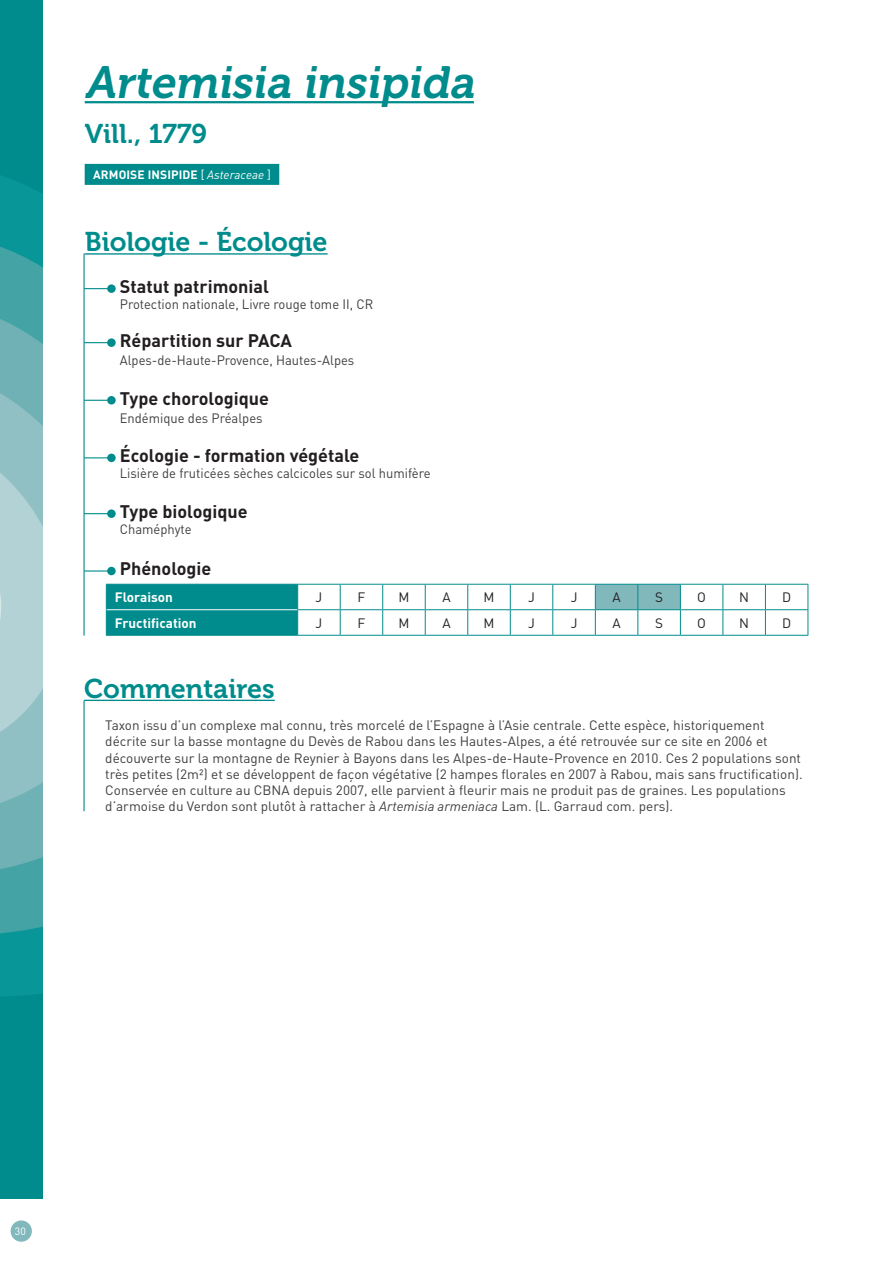
<style>
.page{position:relative;width:893px;height:1263px;background:#fff}
.page>*{position:absolute;margin:0;border:0;box-sizing:border-box;transform-origin:0 0}
.t1{font:italic 45px "Museo 700";color:#008c8c}
.t2{font:27px "Museo 700";color:#008c8c}
.t3{font:700 18px "DINOT";color:#231f20}
.t4{font:13.5px/16.2px "DINOT";color:#3e3e3f}
.t5{font:13.5px "DINOT";color:#3e3e3f;scale:.96 1}
.t6{font:13.5px "DINOT";color:#231f20}
.t7{font:700 13.5px "DINOT";color:#fff}
.t8{font:700 12px "DINOT";letter-spacing:.01em;color:#fff}
.t9{font:10.5px "DINOT";color:#fff}
.s1{font-weight:400}
.s2{font-family:"DIN Pro";font-weight:400;font-style:italic}
.s3{font-family:"DIN Pro";font-style:italic}
</style>
<div class="page">
<div style="left:0;top:0;width:43px;height:1199px;background:#008c8c"></div>
<svg style="left:0;top:176px;width:43px;height:820px"></svg>
<div style="left:11px;top:1220px;width:21px;height:22px;background:#80b8bc;border-radius:50%"></div>
<svg style="left:85px;top:288px;width:22px;height:1px"></svg>
<div style="left:107px;top:284px;width:9px;height:9px;background:#008c8c;border-radius:50%"></div>
<svg style="left:85px;top:342px;width:22px;height:1px"></svg>
<div style="left:107px;top:338px;width:9px;height:9px;background:#008c8c;border-radius:50%"></div>
<svg style="left:85px;top:400px;width:22px;height:1px"></svg>
<div style="left:107px;top:396px;width:9px;height:8px;background:#008c8c;border-radius:50%"></div>
<svg style="left:85px;top:457px;width:22px;height:1px"></svg>
<div style="left:107px;top:454px;width:9px;height:8px;background:#008c8c;border-radius:50%"></div>
<svg style="left:85px;top:513px;width:22px;height:1px"></svg>
<div style="left:107px;top:509px;width:9px;height:9px;background:#008c8c;border-radius:50%"></div>
<hr style="left:85px;top:101px;width:389px;height:2px;background:#008c8c">
<div style="left:85px;top:164px;width:194px;height:21px;background:#008c8c"></div>
<hr style="left:85px;top:253px;width:243px;height:2px;background:#008c8c">
<hr style="left:84px;top:570px;width:27px;height:2px;background:#008c8c">
<div style="left:107px;top:567px;width:9px;height:8px;background:#008c8c;border-radius:50%"></div>
<hr style="left:298px;top:584px;width:42px;height:1px;background:#008c8c">
<hr style="left:340px;top:584px;width:43px;height:1px;background:#008c8c">
<hr style="left:383px;top:584px;width:42px;height:1px;background:#008c8c">
<hr style="left:425px;top:584px;width:43px;height:1px;background:#008c8c">
<hr style="left:468px;top:584px;width:42px;height:1px;background:#008c8c">
<hr style="left:510px;top:584px;width:43px;height:1px;background:#008c8c">
<hr style="left:553px;top:584px;width:42px;height:1px;background:#008c8c">
<hr style="left:680px;top:584px;width:43px;height:1px;background:#008c8c">
<hr style="left:723px;top:584px;width:42px;height:1px;background:#008c8c">
<hr style="left:765px;top:584px;width:43px;height:1px;background:#008c8c">
<hr style="left:297px;top:609px;width:43px;height:1px;background:#008c8c">
<div style="left:106px;top:584px;width:192px;height:51px;background:#008c8c"></div>
<hr style="left:340px;top:609px;width:43px;height:1px;background:#008c8c">
<svg style="left:340px;top:585px;width:1px;height:50px"></svg>
<hr style="left:383px;top:609px;width:42px;height:1px;background:#008c8c">
<svg style="left:382px;top:585px;width:1px;height:50px"></svg>
<hr style="left:425px;top:609px;width:43px;height:1px;background:#008c8c">
<svg style="left:425px;top:585px;width:1px;height:50px"></svg>
<hr style="left:468px;top:609px;width:42px;height:1px;background:#008c8c">
<svg style="left:467px;top:585px;width:1px;height:50px"></svg>
<hr style="left:510px;top:609px;width:43px;height:1px;background:#008c8c">
<svg style="left:510px;top:585px;width:1px;height:50px"></svg>
<hr style="left:553px;top:609px;width:42px;height:1px;background:#008c8c">
<svg style="left:552px;top:585px;width:1px;height:50px"></svg>
<hr style="left:680px;top:609px;width:43px;height:1px;background:#008c8c">
<svg style="left:595px;top:584px;width:86px;height:51px"></svg>
<hr style="left:723px;top:609px;width:42px;height:1px;background:#008c8c">
<svg style="left:722px;top:585px;width:1px;height:50px"></svg>
<hr style="left:765px;top:609px;width:43px;height:1px;background:#008c8c">
<svg style="left:765px;top:585px;width:1px;height:50px"></svg>
<svg style="left:808px;top:585px;width:1px;height:50px"></svg>
<hr style="left:106px;top:635px;width:192px;height:1px;background:#008c8c">
<hr style="left:298px;top:635px;width:42px;height:1px;background:#008c8c">
<hr style="left:340px;top:635px;width:43px;height:1px;background:#008c8c">
<hr style="left:383px;top:635px;width:42px;height:1px;background:#008c8c">
<hr style="left:425px;top:635px;width:43px;height:1px;background:#008c8c">
<hr style="left:468px;top:635px;width:42px;height:1px;background:#008c8c">
<hr style="left:510px;top:635px;width:43px;height:1px;background:#008c8c">
<hr style="left:553px;top:635px;width:42px;height:1px;background:#008c8c">
<hr style="left:595px;top:635px;width:43px;height:1px;background:#008c8c">
<hr style="left:638px;top:635px;width:42px;height:1px;background:#008c8c">
<hr style="left:680px;top:635px;width:43px;height:1px;background:#008c8c">
<hr style="left:723px;top:635px;width:42px;height:1px;background:#008c8c">
<hr style="left:765px;top:635px;width:43px;height:1px;background:#008c8c">
<hr style="left:107px;top:609px;width:190px;height:1px;background:#fff">
<hr style="left:83px;top:253px;width:2px;height:383px;background:#008c8c">
<hr style="left:84px;top:700px;width:191px;height:1px;background:#008c8c">
<hr style="left:83px;top:701px;width:2px;height:110px;background:#008c8c">
<p class="t1" style="left:85px;top:57px;width:400px">Artemisia insipida</p>
<p class="t2" style="left:85px;top:119px;width:124px">Vill., 1779</p>
<p class="t8" style="left:93px;top:166px;width:179px">ARMOISE INSIPIDE <span class="s1">[</span> <span class="s2">Asteraceae</span> <span class="s1">]</span></p>
<p class="t2" style="left:85px;top:227px;width:244px">Biologie - Écologie</p>
<p class="t3" style="left:120px;top:274px;width:151px">Statut patrimonial</p>
<p class="t5" style="left:120px;top:295px;width:265px">Protection nationale, Livre rouge tome II, CR</p>
<p class="t3" style="left:120px;top:328px;width:174px">Répartition sur PACA</p>
<p class="t5" style="left:120px;top:351px;width:246px">Alpes-de-Haute-Provence, Hautes-Alpes</p>
<p class="t3" style="left:120px;top:386px;width:151px">Type chorologique</p>
<p class="t5" style="left:120px;top:408px;width:150px">Endémique des Préalpes</p>
<p class="t3" style="left:120px;top:443px;width:241px">Écologie - formation végétale</p>
<p class="t5" style="left:120px;top:464px;width:325px">Lisière de fruticées sèches calcicoles sur sol humifère</p>
<p class="t3" style="left:120px;top:499px;width:129px">Type biologique</p>
<p class="t5" style="left:120px;top:520px;width:76px">Chaméphyte</p>
<p class="t3" style="left:120px;top:556px;width:93px">Phénologie</p>
<p class="t7" style="left:115px;top:588px;width:60px">Floraison</p>
<p class="t6" style="left:316px;top:588px;width:8px">J</p>
<p class="t6" style="left:358px;top:588px;width:9px">F</p>
<p class="t6" style="left:398px;top:588px;width:13px">M</p>
<p class="t6" style="left:442px;top:588px;width:10px">A</p>
<p class="t6" style="left:483px;top:588px;width:13px">M</p>
<p class="t6" style="left:528px;top:588px;width:8px">J</p>
<p class="t6" style="left:571px;top:588px;width:8px">J</p>
<p class="t6" style="left:612px;top:588px;width:10px">A</p>
<p class="t6" style="left:655px;top:588px;width:9px">S</p>
<p class="t6" style="left:697px;top:588px;width:10px">O</p>
<p class="t6" style="left:739px;top:588px;width:11px">N</p>
<p class="t6" style="left:782px;top:588px;width:11px">D</p>
<p class="t7" style="left:115px;top:614px;width:83px">Fructification</p>
<p class="t6" style="left:316px;top:614px;width:8px">J</p>
<p class="t6" style="left:358px;top:614px;width:9px">F</p>
<p class="t6" style="left:398px;top:614px;width:13px">M</p>
<p class="t6" style="left:442px;top:614px;width:10px">A</p>
<p class="t6" style="left:484px;top:614px;width:13px">M</p>
<p class="t6" style="left:528px;top:614px;width:8px">J</p>
<p class="t6" style="left:571px;top:614px;width:8px">J</p>
<p class="t6" style="left:612px;top:614px;width:10px">A</p>
<p class="t6" style="left:655px;top:614px;width:9px">S</p>
<p class="t6" style="left:697px;top:614px;width:10px">O</p>
<p class="t6" style="left:739px;top:614px;width:11px">N</p>
<p class="t6" style="left:782px;top:614px;width:11px">D</p>
<p class="t2" style="left:84px;top:673px;width:192px">Commentaires</p>
<p class="t4" style="left:105px;top:717px;width:699px">Taxon issu d’un complexe mal connu, très morcelé de l’Espagne à l’Asie centrale. Cette espèce, historiquement décrite sur la basse montagne du Devès de Rabou dans les Hautes-Alpes, a été retrouvée sur ce site en 2006 et découverte sur la montagne de Reynier à Bayons dans les Alpes-de-Haute-Provence en 2010. Ces 2 populations sont très petites (2m²) et se développent de façon végétative (2 hampes florales en 2007 à Rabou, mais sans fructification).<br>Conservée en culture au CBNA depuis 2007, elle parvient à fleurir mais ne produit pas de graines. Les populations d’armoise du Verdon sont plutôt à rattacher à <span class="s3">Artemisia armeniaca</span> Lam. (L. Garraud com. pers).</p>
<p class="t9" style="left:15px;top:1224px;width:12px">30</p>
</div>
